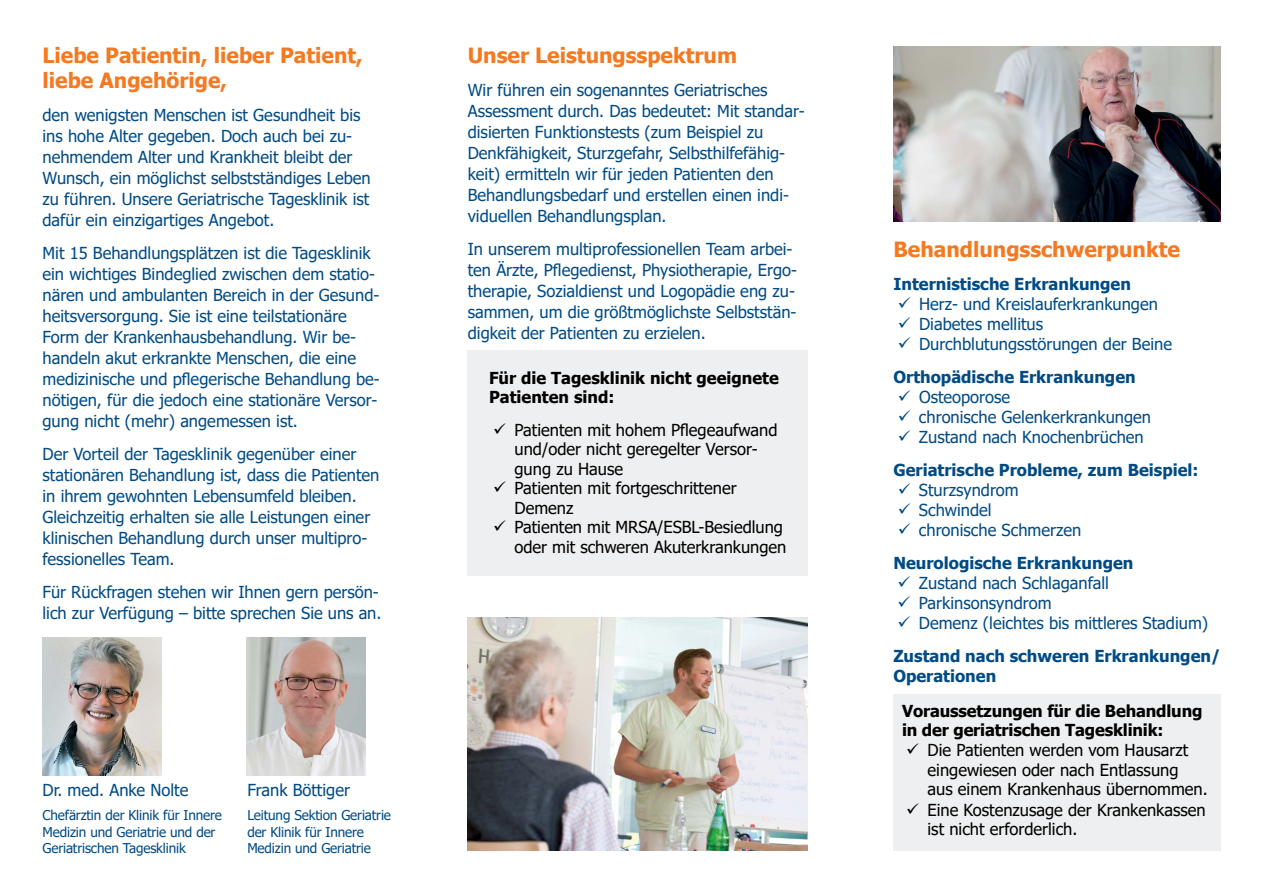
<style>
.page{position:relative;width:1263px;height:893px;background:#fff}
.page>*{position:absolute;margin:0;border:0;box-sizing:border-box;transform-origin:0 0}
.t1{font:700 21px/25.2px "Tahoma";color:#f47920}
.t2{font:16.5px/21px "Tahoma";color:#004b85}
.t3{font:16.5px/19.5px "Tahoma";color:#000}
.t4{font:700 16.5px/20.2px "Tahoma";color:#004b85}
.t5{font:700 16.5px/19.5px "Tahoma";letter-spacing:-.01em;color:#000}
.t6{font:13.5px/16.5px "Tahoma";letter-spacing:-.01em;color:#004b85}
</style>
<div class="page">
<div style="left:893px;top:694px;width:328px;height:156px;background:#eeeff0"></div>
<img style="left:43px;top:637px;width:119px;height:139px">
<img style="left:247px;top:637px;width:119px;height:139px">
<div style="left:468px;top:350px;width:340px;height:225px;background:#eeeff0"></div>
<img style="left:468px;top:618px;width:340px;height:232px">
<img style="left:893px;top:47px;width:327px;height:175px">
<p class="t1" style="left:43px;top:43px;width:322px">Liebe Patientin, lieber Patient, liebe Angehörige,</p>
<p class="t2" style="left:43px;top:105px;width:330px">den wenigsten Menschen ist Gesundheit bis ins hohe Alter gegeben. Doch auch bei zu&shy;nehmendem Alter und Krankheit bleibt der Wunsch, ein möglichst selbstständiges Leben zu führen. Unsere Geriatrische Tagesklinik ist dafür ein einzigartiges Angebot.</p>
<p class="t2" style="left:43px;top:243px;width:339px">Mit 15 Behandlungsplätzen ist die Tagesklinik ein wichtiges Bindeglied zwischen dem statio&shy;nären und ambulanten Bereich in der Gesund&shy;heitsversorgung. Sie ist eine teilstationäre Form der Krankenhausbehandlung. Wir be&shy;handeln akut erkrankte Menschen, die eine medizinische und pflegerische Behandlung be&shy;nötigen, für die jedoch eine stationäre Versor&shy;gung nicht (mehr) angemessen ist.</p>
<p class="t2" style="left:43px;top:445px;width:338px">Der Vorteil der Tagesklinik gegenüber einer stationären Behandlung ist, dass die Patienten in ihrem gewohnten Lebensumfeld bleiben.<br>Gleichzeitig erhalten sie alle Leistungen einer klinischen Behandlung durch unser multipro&shy;fessionelles Team.</p>
<p class="t2" style="left:43px;top:583px;width:340px">Für Rückfragen stehen wir Ihnen gern persön&shy;lich zur Verfügung – bitte sprechen Sie uns an.</p>
<p class="t2" style="left:43px;top:780px;width:147px">Dr. med. Anke Nolte</p>
<p class="t6" style="left:43px;top:808px;width:181px">Chefärztin der Klinik für Innere<br>Medizin und Geriatrie und der<br>Geriatrischen Tagesklinik</p>
<p class="t2" style="left:247px;top:780px;width:104px">Frank Böttiger</p>
<p class="t6" style="left:247px;top:808px;width:145px">Leitung Sektion Geriatrie der Klinik für Innere<br>Medizin und Geriatrie</p>
<p class="t1" style="left:468px;top:43px;width:271px">Unser Leistungsspektrum</p>
<p class="t2" style="left:468px;top:80px;width:338px">Wir führen ein sogenanntes Geriatrisches Assessment durch. Das bedeutet: Mit standar&shy;disierten Funktionstests (zum Beispiel zu Denkfähigkeit, Sturzgefahr, Selbsthilfefähig&shy;keit) ermitteln wir für jeden Patienten den Behandlungsbedarf und erstellen einen indi&shy;viduellen Behandlungsplan.</p>
<p class="t2" style="left:468px;top:239px;width:331px">In unserem multiprofessionellen Team arbei&shy;ten Ärzte, Pflegedienst, Physiotherapie, Ergo&shy;therapie, Sozialdienst und Logopädie eng zu&shy;sammen, um die größtmöglichste Selbststän&shy;digkeit der Patienten zu erzielen.</p>
<p class="t5" style="left:489px;top:369px;width:291px">Für die Tagesklinik nicht geeignete<br>Patienten sind:</p>
<p class="t3" style="left:514px;top:421px;width:273px">Patienten mit hohem Pflegeaufwand und/oder nicht geregelter Versor&shy;gung zu Hause<br>Patienten mit fortgeschrittener<br>Demenz<br>Patienten mit MRSA/ESBL-Besiedlung oder mit schweren Akuterkrankungen</p>
<p class="t1" style="left:893px;top:238px;width:288px">Behandlungsschwerpunkte</p>
<p class="t4" style="left:893px;top:274px;width:239px">Internistische Erkrankungen</p>
<p class="t2" style="left:919px;top:295px;width:254px;line-height:20.2px">Herz- und Kreislauferkrankungen<br>Diabetes mellitus<br>Durchblutungsstörungen der Beine</p>
<p class="t4" style="left:893px;top:367px;width:244px">Orthopädische Erkrankungen</p>
<p class="t2" style="left:919px;top:388px;width:234px;line-height:20.2px">Osteoporose<br>chronische Gelenkerkrankungen<br>Zustand nach Knochenbrüchen</p>
<p class="t4" style="left:893px;top:460px;width:307px">Geriatrische Probleme, zum Beispiel:</p>
<p class="t2" style="left:919px;top:481px;width:164px;line-height:20.2px">Sturzsyndrom<br>Schwindel<br>chronische Schmerzen</p>
<p class="t4" style="left:893px;top:553px;width:242px">Neurologische Erkrankungen</p>
<p class="t2" style="left:919px;top:574px;width:291px;line-height:20.2px">Zustand nach Schlaganfall<br>Parkinsonsyndrom<br>Demenz (leichtes bis mittleres Stadium)</p>
<p class="t4" style="left:893px;top:646px;width:329px">Zustand nach schweren Erkrankungen/<br>Operationen</p>
<p class="t5" style="left:902px;top:701px;width:302px">Voraussetzungen für die Behandlung in der geriatrischen Tagesklinik:</p>
<p class="t3" style="left:927px;top:741px;width:282px">Die Patienten werden vom Hausarzt eingewiesen oder nach Entlassung aus einem Krankenhaus übernommen.<br>Eine Kostenzusage der Krankenkassen ist nicht erforderlich.</p>
</div>
